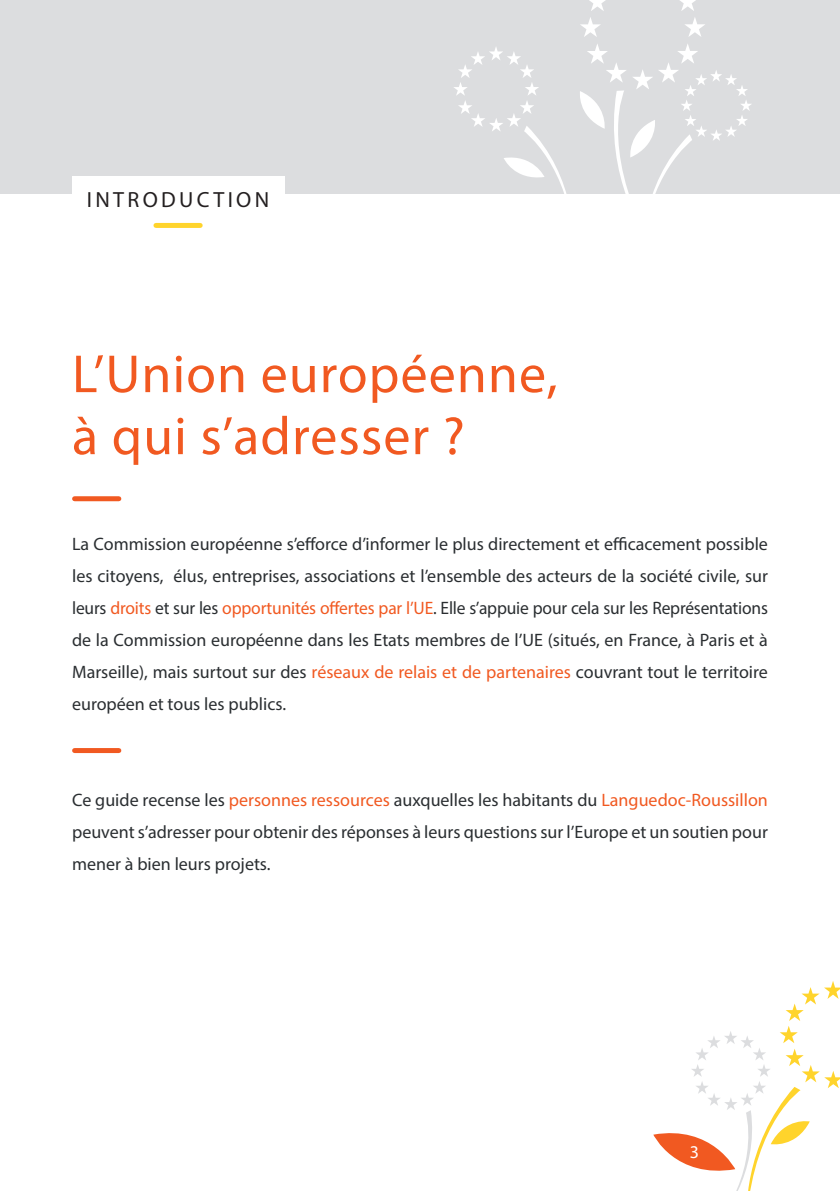
<style>
.page{position:relative;width:840px;height:1191px;background:#fff}
.page>*{position:absolute;margin:0;border:0;box-sizing:border-box;transform-origin:0 0}
.t1{font:54px "Myriad Pro";letter-spacing:.02em;color:#f15921}
.t2{font:22px "Myriad Pro";letter-spacing:.15em;color:#231f20}
.t3{font:18px/32px "Myriad Pro";color:#2a2e31;text-align:justify}
.t4{font:18px "Myriad Pro";color:#fff}
.s1{color:#f15921}
</style>
<div class="page">
<div style="left:0;top:0;width:839px;height:193px;background:#dcdddf"></div>
<svg style="left:680px;top:0;width:15px;height:11px"></svg>
<svg style="left:685px;top:17px;width:20px;height:20px"></svg>
<svg style="left:589px;top:0;width:16px;height:11px"></svg>
<svg style="left:580px;top:17px;width:20px;height:20px"></svg>
<div style="left:74px;top:496px;width:45px;height:5px;background:#f15921"></div>
<div style="left:74px;top:748px;width:45px;height:5px;background:#f15921"></div>
<div style="left:72px;top:176px;width:213px;height:49px;background:#fff"></div>
<div style="left:156px;top:223px;width:44px;height:5px;background:#ffd42c"></div>
<svg style="left:653px;top:981px;width:186px;height:210px"></svg>
<svg style="left:453px;top:44px;width:298px;height:150px"></svg>
<p class="t2" style="left:87px;top:186px;width:184px">INTRODUCTION</p>
<p class="t1" style="left:72px;top:341px;width:487px">L’Union européenne,</p>
<p class="t1" style="left:72px;top:403px;width:394px">à qui s’adresser ?</p>
<p class="t3" style="left:72px;top:527px;width:697px">La Commission européenne s’efforce d’informer le plus directement et efficacement possible les citoyens, élus, entreprises, associations et l’ensemble des acteurs de la société civile, sur leurs <span class="s1">droits</span> et sur les <span class="s1">opportunités offertes par l’UE</span>. Elle s’appuie pour cela sur les Représentations de la Commission européenne dans les Etats membres de l’UE (situés, en France, à Paris et à Marseille), mais surtout sur des <span class="s1">réseaux de relais et de partenaires</span> couvrant tout le territoire européen et tous les publics.</p>
<p class="t3" style="left:72px;top:783px;width:697px">Ce guide recense les <span class="s1">personnes ressources</span> auxquelles les habitants du <span class="s1">Languedoc-Roussillon </span>peuvent s’adresser pour obtenir des réponses à leurs questions sur l’Europe et un soutien pour mener à bien leurs projets.</p>
<p class="t4" style="left:689px;top:1140px;width:11px">3</p>
</div>
